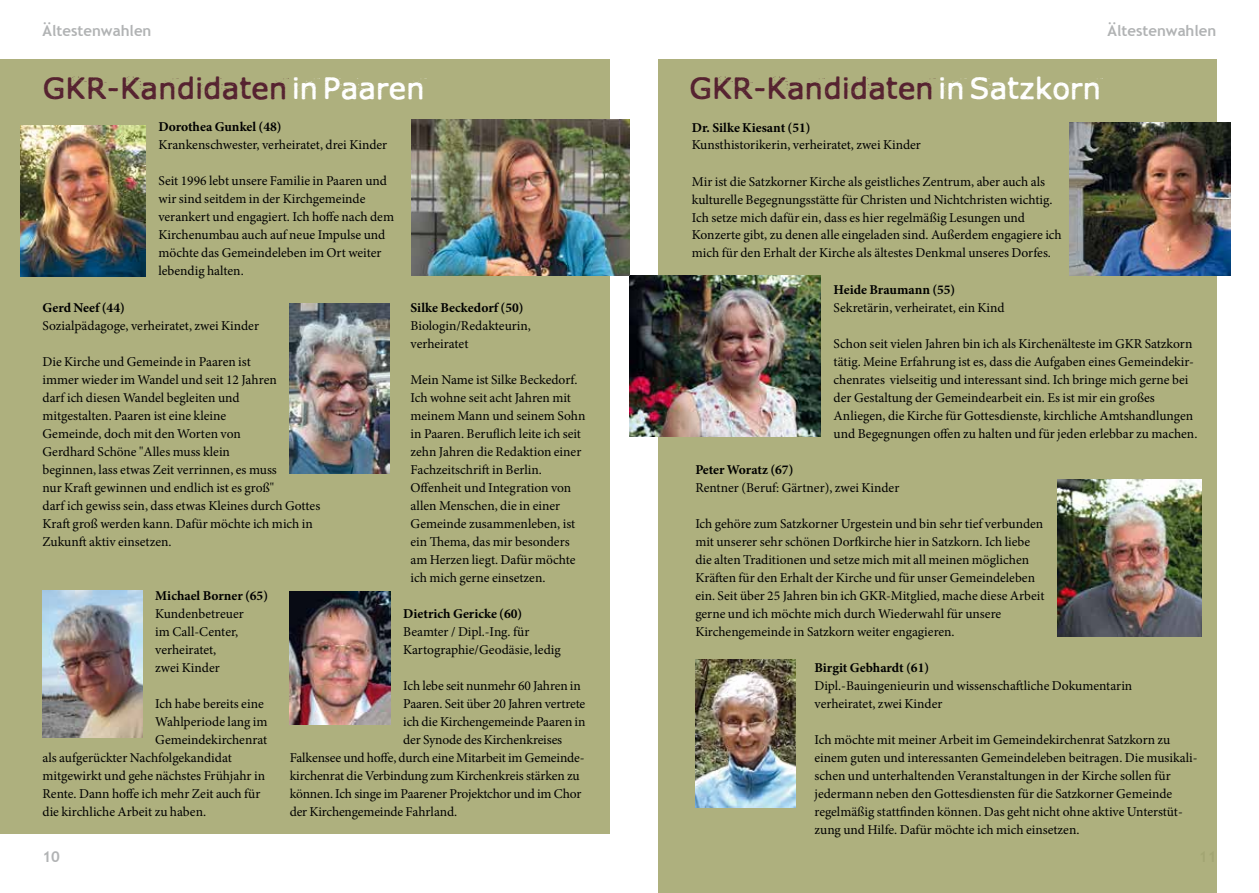
<style>
.page{position:relative;width:1259px;height:893px;background:#fff}
.page>*{position:absolute;margin:0;border:0;box-sizing:border-box;transform-origin:0 0}
.t1{font:30px "Xmas Year Zero";letter-spacing:-.01em;color:#562230}
.t2{font:700 15px "Trebuchet MS";color:#b1b3b4}
.t3{font:13.5px/18px "Minion Pro";color:#000}
.t4{font:700 13.5px "Minion Pro";color:#000}
.s1{color:#fff}
</style>
<div class="page">
<div style="left:658px;top:60px;width:558px;height:833px;background:#aeb07e"></div>
<img style="left:630px;top:276px;width:191px;height:160px">
<img style="left:1057px;top:479px;width:144px;height:158px">
<img style="left:1069px;top:123px;width:161px;height:153px">
<img style="left:695px;top:660px;width:100px;height:147px">
<div style="left:0;top:60px;width:609px;height:774px;background:#aeb07e"></div>
<img style="left:21px;top:126px;width:125px;height:150px">
<img style="left:290px;top:591px;width:100px;height:133px">
<img style="left:411px;top:120px;width:218px;height:156px">
<img style="left:43px;top:590px;width:99px;height:148px">
<img style="left:290px;top:304px;width:100px;height:170px">
<p class="t2" style="left:43px;top:21px;width:110px">Ältestenwahlen</p>
<p class="t2" style="left:1107px;top:21px;width:110px">Ältestenwahlen</p>
<h1 class="t1" style="left:43px;top:70px;width:384px">GKR-KANDIDATEN <span class="s1">IN PAAREN</span></h1>
<p class="t4" style="left:158px;top:118px;width:125px">Dorothea Gunkel (48)</p>
<p class="t3" style="left:158px;top:136px;width:230px">Krankenschwester, verheiratet, drei Kinder</p>
<p class="t3" style="left:158px;top:172px;width:237px">Seit 1996 lebt unsere Familie in Paaren und wir sind seitdem in der Kirchgemeinde verankert und engagiert. Ich hoffe nach dem Kirchenumbau auch auf neue Impulse und möchte das Gemeindeleben im Ort weiter lebendig halten.</p>
<p class="t4" style="left:43px;top:298px;width:84px">Gerd Neef (44)</p>
<p class="t3" style="left:43px;top:316px;width:218px">Sozialpädagoge, verheiratet, zwei Kinder</p>
<p class="t3" style="left:43px;top:352px;width:279px">Die Kirche und Gemeinde in Paaren ist<br>immer wieder im Wandel und seit 12 Jahren<br>darf ich diesen Wandel begleiten und<br>mitgestalten. Paaren ist eine kleine<br>Gemeinde, doch mit den Worten von<br>Gerdhard Schöne "Alles muss klein<br>beginnen, lass etwas Zeit verrinnen, es muss<br>nur Kraft gewinnen und endlich ist es groß"<br>darf ich gewiss sein, dass etwas Kleines durch Gottes Kraft groß werden kann. Dafür möchte ich mich in Zukunft aktiv einsetzen.</p>
<p class="t4" style="left:410px;top:298px;width:115px">Silke Beckedorf (50)</p>
<p class="t3" style="left:410px;top:316px;width:122px">Biologin/Redakteurin, verheiratet</p>
<p class="t3" style="left:410px;top:370px;width:176px">Mein Name ist Silke Beckedorf.<br>Ich wohne seit acht Jahren mit meinem Mann und seinem Sohn in Paaren. Beruflich leite ich seit zehn Jahren die Redaktion einer<br>Fachzeitschrift in Berlin.<br>Offenheit und Integration von allen Menschen, die in einer<br>Gemeinde zusammenleben, ist ein Thema, das mir besonders am Herzen liegt. Dafür möchte ich mich gerne einsetzen.</p>
<p class="t4" style="left:155px;top:586px;width:114px">Michael Borner (65)</p>
<p class="t3" style="left:155px;top:604px;width:90px">Kundenbetreuer im Call-Center, verheiratet, zwei Kinder</p>
<p class="t3" style="left:155px;top:694px;width:110px">Ich habe bereits eine</p>
<p class="t3" style="left:155px;top:712px;width:114px">Wahlperiode lang im</p>
<p class="t3" style="left:155px;top:730px;width:113px">Gemeindekirchenrat</p>
<p class="t3" style="left:43px;top:748px;width:191px">als aufgerückter Nachfolgekandidat</p>
<p class="t3" style="left:43px;top:766px;width:224px">mitgewirkt und gehe nächstes Frühjahr in</p>
<p class="t3" style="left:43px;top:784px;width:219px">Rente. Dann hoffe ich mehr Zeit auch für</p>
<p class="t3" style="left:43px;top:802px;width:165px">die kirchliche Arbeit zu haben.</p>
<p class="t2" style="left:43px;top:847px;width:19px">10</p>
<p class="t4" style="left:403px;top:604px;width:121px">Dietrich Gericke (60)</p>
<p class="t3" style="left:403px;top:622px;width:159px">Beamter / Dipl.-Ing. für<br>Kartographie/Geodäsie, ledig</p>
<p class="t3" style="left:403px;top:676px;width:179px">Ich lebe seit nunmehr 60 Jahren in</p>
<p class="t3" style="left:403px;top:694px;width:184px">Paaren. Seit über 20 Jahren vertrete</p>
<p class="t3" style="left:403px;top:712px;width:184px">ich die Kirchengemeinde Paaren in</p>
<p class="t3" style="left:403px;top:730px;width:160px">der Synode des Kirchenkreises</p>
<p class="t3" style="left:290px;top:748px;width:296px">Falkensee und hoffe, durch eine Mitarbeit im Gemeinde-</p>
<p class="t3" style="left:290px;top:766px;width:291px">kirchenrat die Verbindung zum Kirchenkreis stärken zu</p>
<p class="t3" style="left:290px;top:784px;width:293px">können. Ich singe im Paarener Projektchor und im Chor</p>
<p class="t3" style="left:290px;top:802px;width:169px">der Kirchengemeinde Fahrland.</p>
<h1 class="t1" style="left:689px;top:70px;width:414px">GKR-KANDIDATEN <span class="s1">IN SATZKORN</span></h1>
<p class="t4" style="left:692px;top:118px;width:120px">Dr. Silke Kiesant (51)</p>
<p class="t3" style="left:692px;top:136px;width:231px">Kunsthistorikerin, verheiratet, zwei Kinder</p>
<p class="t3" style="left:692px;top:172px;width:371px">Mir ist die Satzkorner Kirche als geistliches Zentrum, aber auch als kulturelle Begegnungsstätte für Christen und Nichtchristen wichtig.<br>Ich setze mich dafür ein, dass es hier regelmäßig Lesungen und Konzerte gibt, zu denen alle eingeladen sind. Außerdem engagiere ich mich für den Erhalt der Kirche als ältestes Denkmal unseres Dorfes.</p>
<p class="t4" style="left:833px;top:280px;width:123px">Heide Braumann (55)</p>
<p class="t3" style="left:833px;top:298px;width:172px">Sekretärin, verheiratet, ein Kind</p>
<p class="t3" style="left:833px;top:334px;width:365px">Schon seit vielen Jahren bin ich als Kirchenälteste im GKR Satzkorn tätig. Meine Erfahrung ist es, dass die Aufgaben eines Gemeindekir&shy;chenrates vielseitig und interessant sind. Ich bringe mich gerne bei der Gestaltung der Gemeindearbeit ein. Es ist mir ein großes Anliegen, die Kirche für Gottesdienste, kirchliche Amtshandlungen und Begegnungen offen zu halten und für jeden erlebbar zu machen.</p>
<p class="t4" style="left:695px;top:460px;width:100px">Peter Woratz (67)</p>
<p class="t3" style="left:695px;top:478px;width:205px">Rentner (Beruf: Gärtner), zwei Kinder</p>
<p class="t3" style="left:695px;top:514px;width:351px">Ich gehöre zum Satzkorner Urgestein und bin sehr tief verbunden mit unserer sehr schönen Dorfkirche hier in Satzkorn. Ich liebe die alten Traditionen und setze mich mit all meinen möglichen Kräften für den Erhalt der Kirche und für unser Gemeindeleben ein. Seit über 25 Jahren bin ich GKR-Mitglied, mache diese Arbeit gerne und ich möchte mich durch Wiederwahl für unsere Kirchengemeinde in Satzkorn weiter engagieren.</p>
<p class="t4" style="left:814px;top:658px;width:116px">Birgit Gebhardt (61)</p>
<p class="t3" style="left:814px;top:676px;width:319px">Dipl.-Bauingenieurin und wissenschaftliche Dokumentarin verheiratet, zwei Kinder</p>
<p class="t3" style="left:814px;top:730px;width:385px">Ich möchte mit meiner Arbeit im Gemeindekirchenrat Satzkorn zu einem guten und interessanten Gemeindeleben beitragen. Die musikali&shy;schen und unterhaltenden Veranstaltungen in der Kirche sollen für jedermann neben den Gottesdiensten für die Satzkorner Gemeinde regelmäßig stattfinden können. Das geht nicht ohne aktive Unterstüt&shy;zung und Hilfe. Dafür möchte ich mich einsetzen.</p>
</div>
